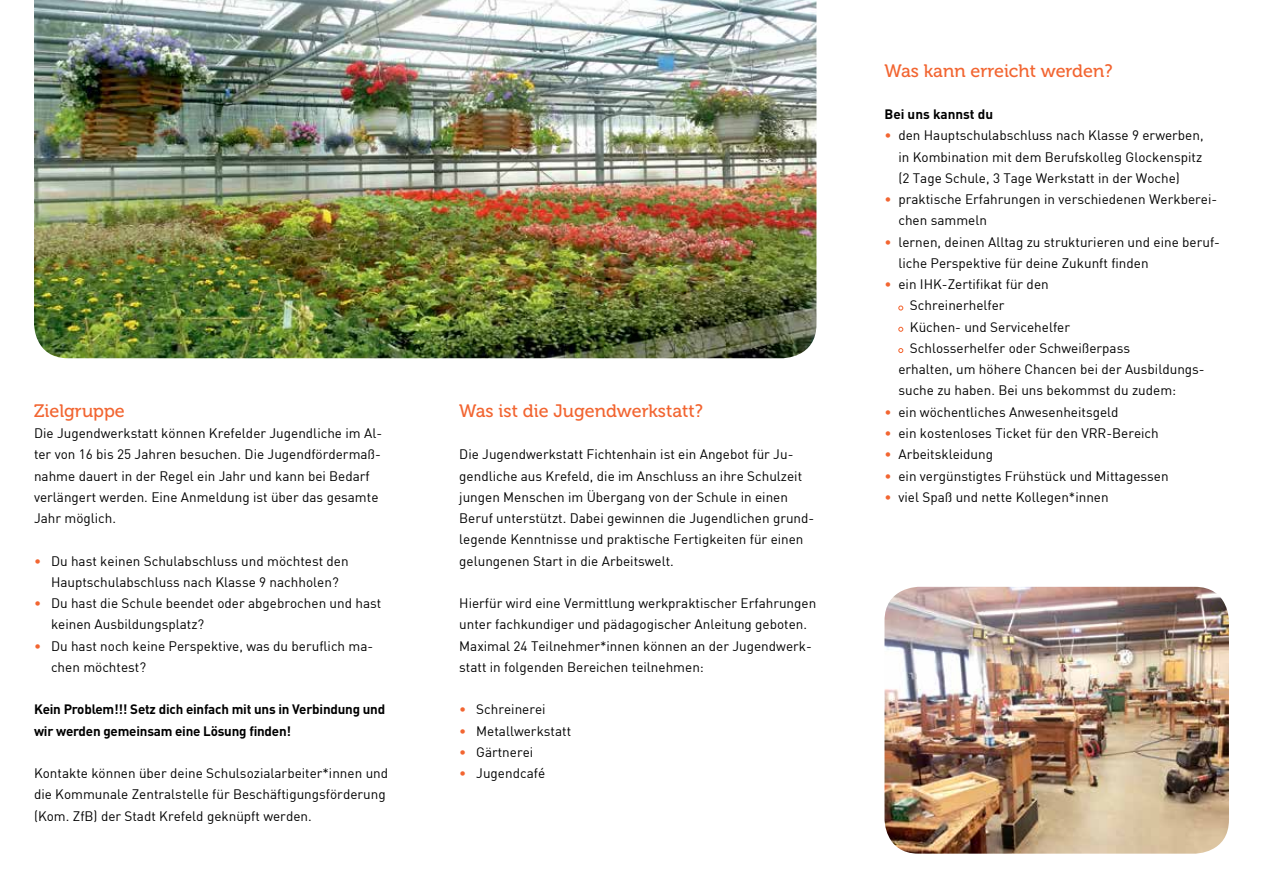
<style>
.page{position:relative;width:1263px;height:893px;background:#fff}
.page>*{position:absolute;margin:0;border:0;box-sizing:border-box;transform-origin:0 0}
.t1{font:18px "Museo 500";color:#f26531}
.t2{font:13.5px/21.3px "DIN";color:#000}
.t3{font:700 13.5px/21.3px "DIN";letter-spacing:-.015em;color:#000}
.s1{color:#f26531}
</style>
<div class="page">
<svg style="left:898px;top:306px;width:5px;height:4px"></svg>
<svg style="left:898px;top:327px;width:5px;height:5px"></svg>
<svg style="left:898px;top:348px;width:5px;height:5px"></svg>
<img style="left:884px;top:587px;width:345px;height:267px">
<img style="left:34px;top:0;width:782px;height:358px">
<h1 class="t1" style="left:34px;top:401px;width:92px">Zielgruppe</h1>
<p class="t2" style="left:34px;top:422px;width:350px">Die Jugendwerkstatt können Krefelder Jugendliche im Al&shy;ter von 16 bis 25 Jahren besuchen. Die Jugendfördermaß&shy;nahme dauert in der Regel ein Jahr und kann bei Bedarf verlängert werden. Eine Anmeldung ist über das gesamte Jahr möglich.</p>
<p class="t2" style="left:34px;top:550px;width:316px;text-align:center"><span class="s1">•</span> Du hast keinen Schulabschluss und möchtest den<br>Hauptschulabschluss nach Klasse 9 nachholen?</p>
<p class="t2" style="left:51px;top:592px;width:332px;text-indent:-17px"><span class="s1">•</span> Du hast die Schule beendet oder abgebrochen und hast keinen Ausbildungsplatz?</p>
<p class="t2" style="left:51px;top:635px;width:324px;text-indent:-17px"><span class="s1">•</span> Du hast noch keine Perspektive, was du beruflich ma&shy;chen möchtest?</p>
<p class="t3" style="left:34px;top:698px;width:353px">Kein Problem!!! Setz dich einfach mit uns in Verbindung und wir werden gemeinsam eine Lösung finden!</p>
<p class="t2" style="left:34px;top:762px;width:356px">Kontakte können über deine Schulsozialarbeiter*innen und die Kommunale Zentralstelle für Beschäftigungsförderung (Kom. ZfB) der Stadt Krefeld geknüpft werden.</p>
<h1 class="t1" style="left:459px;top:401px;width:245px">Was ist die Jugendwerkstatt?</h1>
<p class="t2" style="left:459px;top:443px;width:357px">Die Jugendwerkstatt Fichtenhain ist ein Angebot für Ju&shy;gendliche aus Krefeld, die im Anschluss an ihre Schulzeit jungen Menschen im Übergang von der Schule in einen Beruf unterstützt. Dabei gewinnen die Jugendlichen grund&shy;legende Kenntnisse und praktische Fertigkeiten für einen gelungenen Start in die Arbeitswelt.</p>
<p class="t2" style="left:459px;top:592px;width:358px">H ierfür wird eine Vermittlung werkpraktischer Erfahrungen unter fachkundiger und pädagogischer Anleitung geboten.<br>Maximal 24 Teilnehmer*innen können an der Jugendwerk&shy;statt in folgenden Bereichen teilnehmen:</p>
<p class="t2" style="left:459px;top:699px;width:88px"><span class="s1">•</span> Schreinerei</p>
<p class="t2" style="left:459px;top:720px;width:113px"><span class="s1">•</span> Metallwerkstatt</p>
<p class="t2" style="left:459px;top:741px;width:76px"><span class="s1">•</span> Gärtnerei</p>
<p class="t2" style="left:459px;top:762px;width:87px"><span class="s1">•</span> Jugendcafé</p>
<h1 class="t1" style="left:884px;top:60px;width:229px">Was kann erreicht werden?</h1>
<p class="t3" style="left:884px;top:103px;width:110px">Bei uns kannst du</p>
<p class="t2" style="left:898px;top:125px;width:307px;text-align:justify;text-indent:-14px"><span class="s1">•</span> den Hauptschulabschluss nach Klasse 9 erwerben, in Kombination mit dem Berufskolleg Glockenspitz (2 Tage Schule, 3 Tage Werkstatt in der Woche)</p>
<p class="t2" style="left:898px;top:188px;width:320px;text-indent:-14px"><span class="s1">•</span> praktische Erfahrungen in verschiedenen Werkberei&shy;chen sammeln</p>
<p class="t2" style="left:898px;top:231px;width:323px;text-indent:-14px"><span class="s1">•</span> lernen, deinen Alltag zu strukturieren und eine beruf&shy;liche Perspektive für deine Zukunft finden</p>
<p class="t2" style="left:884px;top:273px;width:166px"><span class="s1">•</span> ein IH K-Zertifikat für den</p>
<p class="t2" style="left:910px;top:295px;width:96px">Schreinerhelfer</p>
<p class="t2" style="left:910px;top:316px;width:162px">Küchen- und Servicehelfer</p>
<p class="t2" style="left:910px;top:337px;width:222px">Schlosserhelfer oder Schweißerpass</p>
<p class="t2" style="left:898px;top:358px;width:308px">erhalten, um höhere Chancen bei der Ausbildungs-</p>
<p class="t2" style="left:898px;top:380px;width:279px">suche zu haben. Bei uns bekommst du zudem:</p>
<p class="t2" style="left:884px;top:401px;width:236px"><span class="s1">•</span> ein wöchentliches Anwesenheitsgeld</p>
<p class="t2" style="left:884px;top:422px;width:276px"><span class="s1">•</span> ein kostenloses Ticket für den VRR-Bereich</p>
<p class="t2" style="left:884px;top:443px;width:110px"><span class="s1">•</span> Arbeitskleidung</p>
<p class="t2" style="left:884px;top:465px;width:286px"><span class="s1">•</span> ein vergünstigtes Frühstück und Mittagessen</p>
<p class="t2" style="left:884px;top:486px;width:226px"><span class="s1">•</span> viel Spaß und nette Kollegen*innen</p>
</div>
